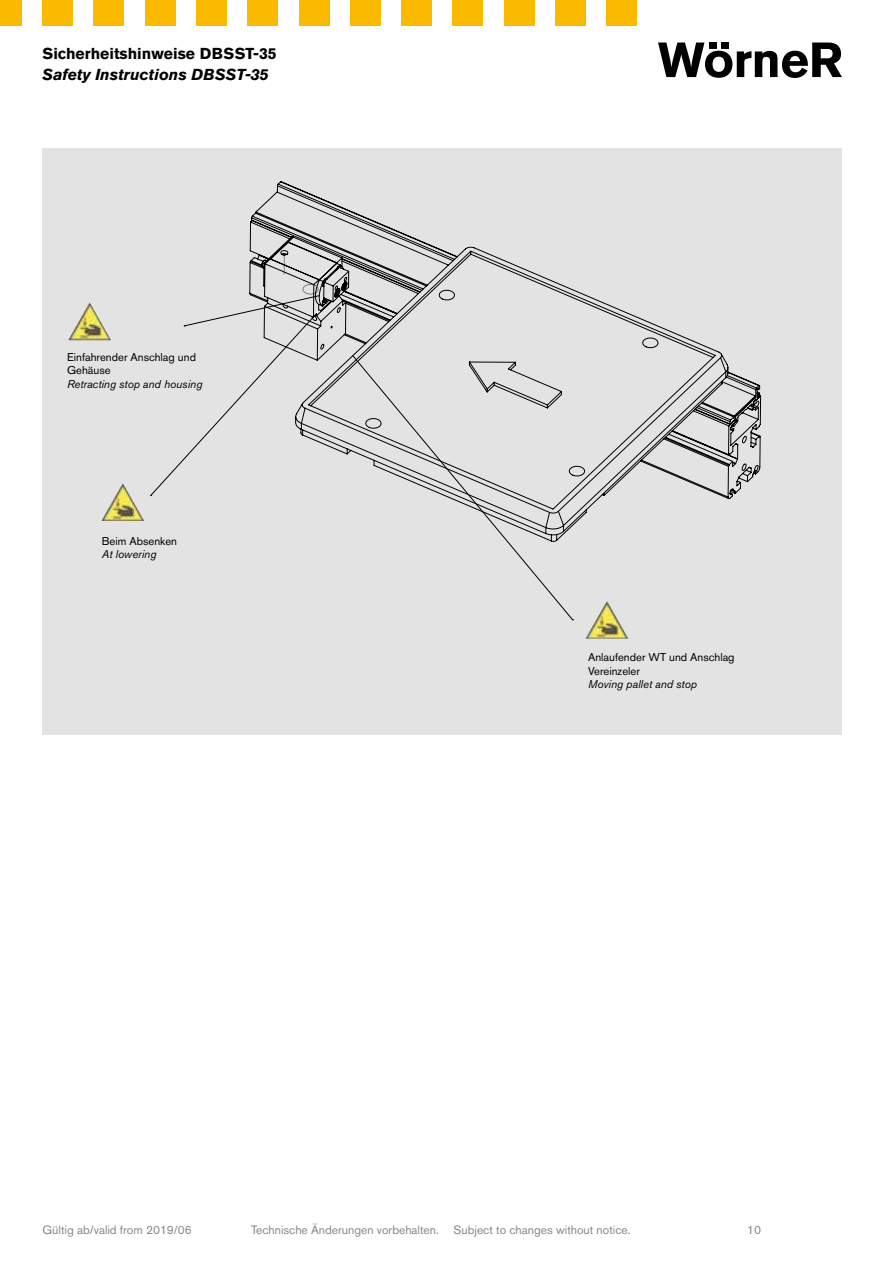
<style>
.page{position:relative;width:893px;height:1263px;background:#fff}
.page>*{position:absolute;margin:0;border:0;box-sizing:border-box;transform-origin:0 0}
.t1{font:700 15.75px "Akzidenz Grotesk BE";color:#000}
.t2{font:italic 700 15.75px "Akzidenz Grotesk BE";color:#000}
.t3{font:12px "Akzidenz Grotesk BE";color:#878787}
.t4{font:11.25px/13.5px "Akzidenz Grotesk BE";color:#000}
.t5{font:italic 11.25px "Akzidenz Grotesk BE";color:#000}
</style>
<div class="page">
<svg style="left:658px;top:43px;width:184px;height:35px"></svg>
<div style="left:0;top:0;width:21px;height:26px;background:#fbba00"></div>
<div style="left:43px;top:0;width:30px;height:26px;background:#fbba00"></div>
<div style="left:94px;top:0;width:30px;height:26px;background:#fbba00"></div>
<div style="left:145px;top:0;width:30px;height:26px;background:#fbba00"></div>
<div style="left:196px;top:0;width:30px;height:26px;background:#fbba00"></div>
<div style="left:248px;top:0;width:30px;height:26px;background:#fbba00"></div>
<div style="left:299px;top:0;width:30px;height:26px;background:#fbba00"></div>
<div style="left:350px;top:0;width:30px;height:26px;background:#fbba00"></div>
<div style="left:402px;top:0;width:30px;height:26px;background:#fbba00"></div>
<div style="left:453px;top:0;width:30px;height:26px;background:#fbba00"></div>
<div style="left:504px;top:0;width:30px;height:26px;background:#fbba00"></div>
<div style="left:555px;top:0;width:30px;height:26px;background:#fbba00"></div>
<div style="left:607px;top:0;width:30px;height:26px;background:#fbba00"></div>
<div style="left:43px;top:148px;width:799px;height:587px;background:#e3e3e3"></div>
<svg style="left:150px;top:311px;width:424px;height:310px"></svg>
<svg style="left:249px;top:181px;width:512px;height:361px"></svg>
<img style="left:68px;top:302px;width:43px;height:38px">
<img style="left:585px;top:601px;width:44px;height:38px">
<img style="left:101px;top:483px;width:43px;height:38px">
<h1 class="t1" style="left:43px;top:44px;width:236px">Sicherheitshinweise DBSST-35</h1>
<h1 class="t2" style="left:43px;top:65px;width:228px">Safety Instructions DBSST-35</h1>
<p class="t4" style="left:67px;top:350px;width:130px">Einfahrender Anschlag und<br>Gehäuse</p>
<p class="t5" style="left:67px;top:377px;width:137px">Retracting stop and housing</p>
<p class="t4" style="left:102px;top:534px;width:77px">Beim Absenken</p>
<p class="t5" style="left:102px;top:547px;width:56px">At lowering</p>
<p class="t4" style="left:588px;top:650px;width:148px">Anlaufender WT und Anschlag<br>Vereinzeler</p>
<p class="t5" style="left:588px;top:677px;width:110px">Moving pallet and stop</p>
<p class="t3" style="left:43px;top:1222px;width:151px">Gültig ab/valid from 2019/06</p>
<p class="t3" style="left:251px;top:1222px;width:381px">Technische Änderungen vorbehalten. Subject to changes without notice.</p>
<p class="t3" style="left:747px;top:1222px;width:15px">10</p>
</div>
